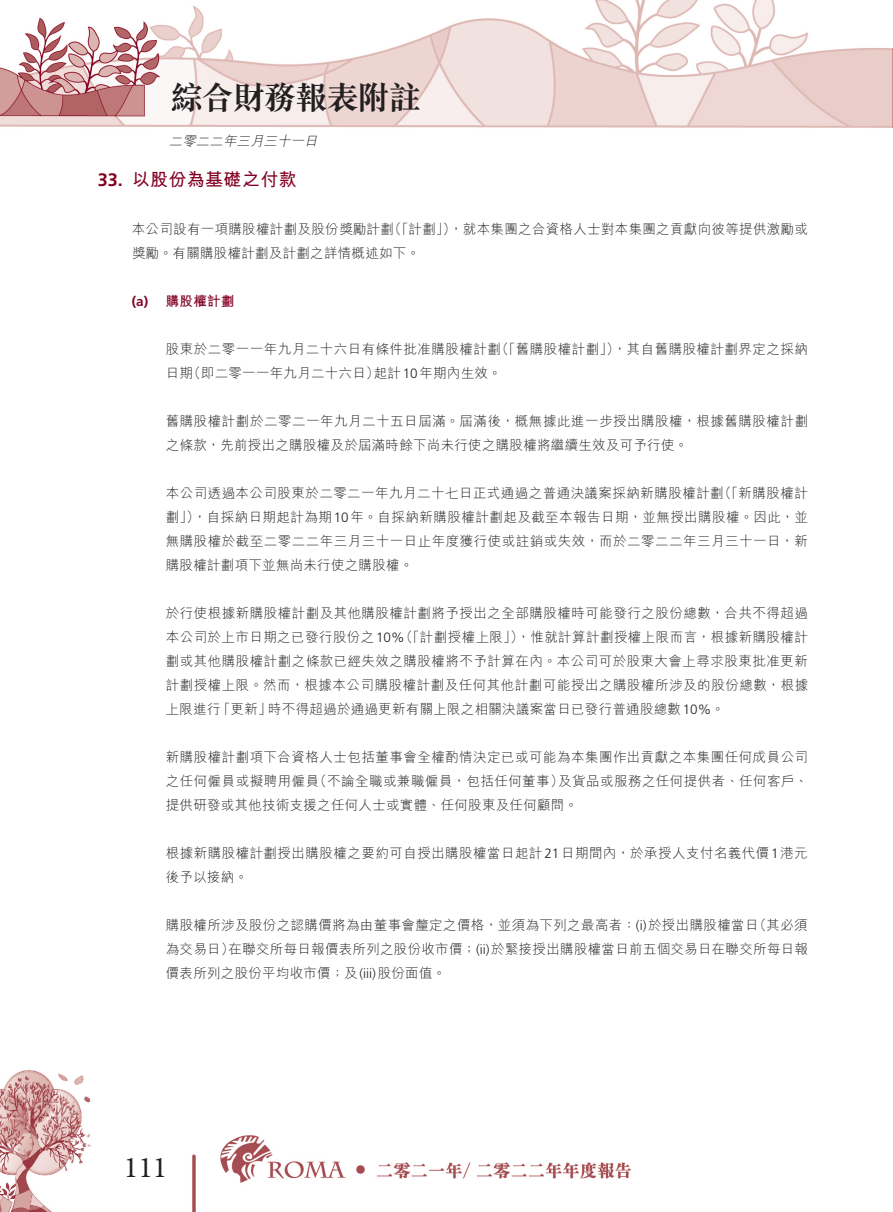
<style>
.page{position:relative;width:893px;height:1212px;background:#fff}
.page>*{position:absolute;margin:0;border:0;box-sizing:border-box;transform-origin:0 0}
.t1{font:700 33px "M Sung HK";letter-spacing:-.055em;color:#231f20}
.t2{font:30px "Minion Pro";color:#231f20}
.t3{font:700 18px "M Hei HK";letter-spacing:.02em;color:#820123}
.t4{font:300 13.5px/24px "M Hei HK";letter-spacing:.025em;color:#231f20}
.t5{font:italic 300 13.5px "M Hei HK";color:#231f20}
.t6{font:700 13.5px "M Hei HK";letter-spacing:.02em;color:#820123}
.s1{font-family:"Frutiger LT Std"}
</style>
<div class="page">
<img style="left:0;top:0;width:893px;height:1212px">
<p class="t1" style="left:170px;top:82px;width:253px">綜合財務報表附註</p>
<p class="t5" style="left:169px;top:134px;width:153px">二零二二年三月三十一日</p>
<p class="t3" style="left:98px;top:166px;width:200px"><span class="s1">33.</span> 以股份為基礎之付款</p>
<p class="t4" style="left:132px;top:217px;width:678px">本公司設有一項購股權計劃及股份獎勵計劃（「計劃」），就本集團之合資格人士對本集團之貢獻向彼等提供激勵或獎勵。有關購股權計劃及計劃之詳情概述如下。</p>
<p class="t6" style="left:132px;top:291px;width:104px"><span class="s1">(a)</span> 購股權計劃</p>
<p class="t4" style="left:166px;top:337px;width:644px">股東於二零一一年九月二十六日有條件批准購股權計劃（「舊購股權計劃」），其自舊購股權計劃界定之採納日期（即二零一一年九月二十六日）起計<span class="s1">10</span>年期內生效。</p>
<p class="t4" style="left:166px;top:409px;width:644px">舊購股權計劃於二零二一年九月二十五日屆滿。屆滿後，概無據此進一步授出購股權，根據舊購股權計劃之條款，先前授出之購股權及於屆滿時餘下尚未行使之購股權將繼續生效及可予行使。</p>
<p class="t4" style="left:166px;top:481px;width:644px;text-align:justify">本公司透過本公司股東於二零二一年九月二十七日正式通過之普通決議案採納新購股權計劃（「新購股權計劃」），自採納日期起計為期<span class="s1">10</span>年。自採納新購股權計劃起及截至本報告日期，並無授出購股權。因此，並無購股權於截至二零二二年三月三十一日止年度獲行使或註銷或失效，而於二零二二年三月三十一日，新購股權計劃項下並無尚未行使之購股權。</p>
<p class="t4" style="left:166px;top:601px;width:644px;text-align:justify">於行使根據新購股權計劃及其他購股權計劃將予授出之全部購股權時可能發行之股份總數，合共不得超過本公司於上市日期之已發行股份之<span class="s1">10%</span>（「計劃授權上限」），惟就計算計劃授權上限而言，根據新購股權計劃或其他購股權計劃之條款已經失效之購股權將不予計算在內。本公司可於股東大會上尋求股東批准更新計劃授權上限。然而，根據本公司購股權計劃及任何其他計劃可能授出之購股權所涉及的股份總數，根據上限進行「更新」時不得超過於通過更新有關上限之相關決議案當日已發行普通股總數<span class="s1">10%</span>。</p>
<p class="t4" style="left:166px;top:745px;width:644px;text-align:justify">新購股權計劃項下合資格人士包括董事會全權酌情決定已或可能為本集團作出貢獻之本集團任何成員公司之任何僱員或擬聘用僱員（不論全職或兼職僱員，包括任何董事）及貨品或服務之任何提供者、任何客戶、提供研發或其他技術支援之任何人士或實體、任何股東及任何顧問。</p>
<p class="t4" style="left:166px;top:841px;width:643px">根據新購股權計劃授出購股權之要約可自授出購股權當日起計<span class="s1">21</span>日期間內，於承授人支付名義代價<span class="s1">1</span>港元後予以接納。</p>
<p class="t4" style="left:166px;top:913px;width:644px;text-align:justify">購股權所涉及股份之認購價將為由董事會釐定之價格，並須為下列之最高者：<span class="s1">(i)</span>於授出購股權當日（其必須為交易日）在聯交所每日報價表所列之股份收市價；<span class="s1">(ii)</span>於緊接授出購股權當日前五個交易日在聯交所每日報價表所列之股份平均收市價；及<span class="s1">(iii)</span>股份面值。</p>
<p class="t2" style="left:124px;top:1148px;width:45px">111</p>
</div>
